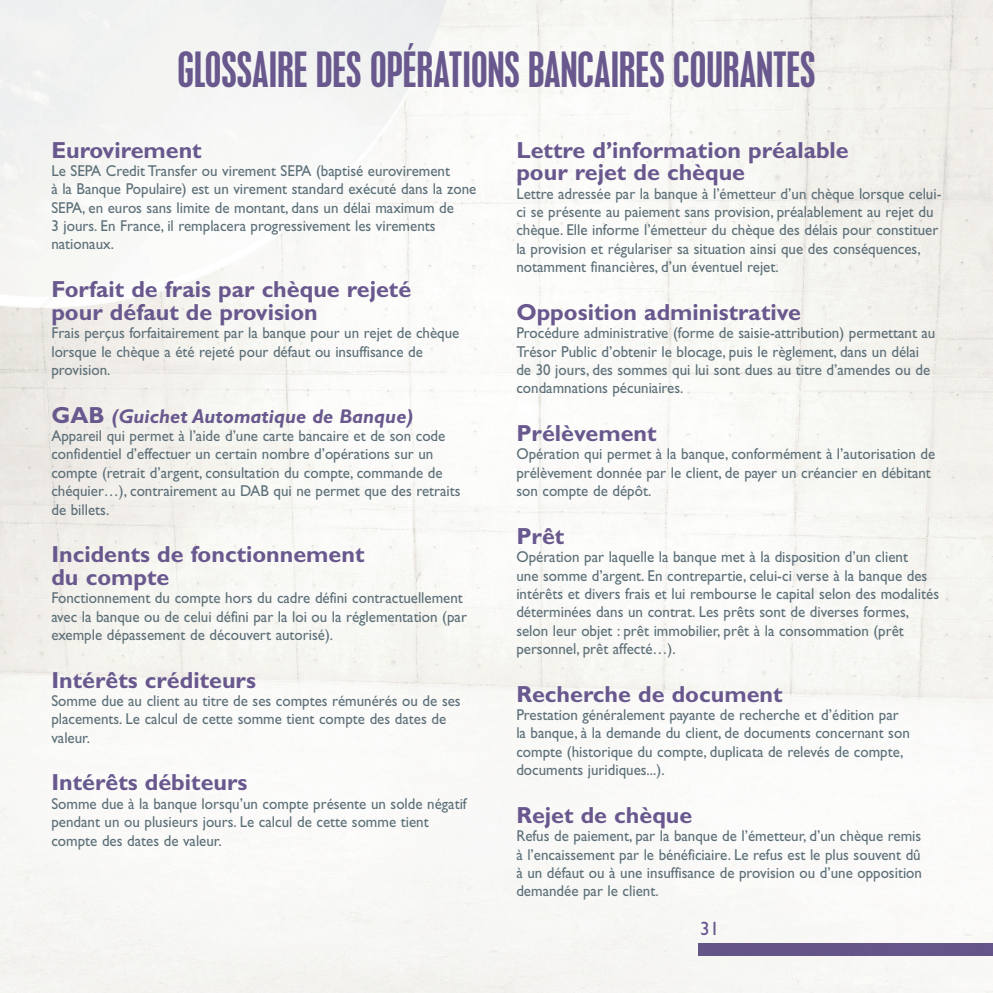
<style>
.page{position:relative;width:993px;height:993px;background:#fff}
.page>*{position:absolute;margin:0;border:0;box-sizing:border-box;transform-origin:0 0}
.t1{font:condensed 43.23px "Placard MT Std";color:#68588e}
.texte_courant{font:700 23.28px/22.8px "Gill Sans";color:#68588e}
.texte_courant-2{font:italic 700 19.95px "Gill Sans";color:#68588e}
.t2{font:19.25px "Gill Sans";color:#68588e}
.texte_courant-3{font:15.75px/18.4px "Gill Sans";color:#5c6f78;scale:.95 1}
.s1{font-style:normal;font-size:23.28px}
</style>
<div class="page">
<img style="left:0;top:0;width:992px;height:992px">
<div style="left:698px;top:943px;width:294px;height:12px;background:#68588e"></div>
<p class="t1" style="left:177px;top:43px;width:639px">GLOSSAIRE DES OPÉRATIONS BANCAIRES COURANTES</p>
<p class="texte_courant" style="left:51px;top:138px;width:152px">Eurovirement</p>
<p class="texte_courant-3" style="left:51px;top:161px;width:448px">Le SEPA Credit Transfer ou virement SEPA (baptisé eurovirement<br>à la Banque Populaire) est un virement standard exécuté dans la zone SEPA, en euros sans limite de montant, dans un délai maximum de<br>3 jours. En France, il remplacera progressivement les virements nationaux.</p>
<p class="texte_courant" style="left:51px;top:278px;width:361px">Forfait de frais par chèque rejeté pour défaut de provision</p>
<p class="texte_courant-3" style="left:51px;top:324px;width:431px">Frais perçus forfaitairement par la banque pour un rejet de chèque lorsque le chèque a été rejeté pour défaut ou insuffisance de provision.</p>
<p class="texte_courant-2" style="left:51px;top:404px;width:363px"><span class="s1">GAB</span> (Guichet Automatique de Banque)</p>
<p class="texte_courant-3" style="left:51px;top:426px;width:432px">Appareil qui permet à l’aide d’une carte bancaire et de son code confidentiel d’effectuer un certain nombre d’opérations sur un compte (retrait d’argent, consultation du compte, commande de chéquier…), contrairement au DAB qui ne permet que des retraits de billets.</p>
<p class="texte_courant" style="left:51px;top:542px;width:314px">Incidents de fonctionnement du compte</p>
<p class="texte_courant-3" style="left:51px;top:588px;width:439px">Fonctionnement du compte hors du cadre défini contractuellement avec la banque ou de celui défini par la loi ou la réglementation (par exemple dépassement de découvert autorisé).</p>
<p class="texte_courant" style="left:51px;top:668px;width:206px">Intérêts créditeurs</p>
<p class="texte_courant-3" style="left:51px;top:691px;width:432px">Somme due au client au titre de ses comptes rémunérés ou de ses placements. Le calcul de cette somme tient compte des dates de valeur.</p>
<p class="texte_courant" style="left:51px;top:770px;width:197px">Intérêts débiteurs</p>
<p class="texte_courant-3" style="left:51px;top:794px;width:438px">Somme due à la banque lorsqu’un compte présente un solde négatif pendant un ou plusieurs jours. Le calcul de cette somme tient compte des dates de valeur.</p>
<p class="texte_courant" style="left:516px;top:138px;width:334px">Lettre d’information préalable pour rejet de chèque</p>
<p class="texte_courant-3" style="left:516px;top:184px;width:449px">Lettre adressée par la banque à l’émetteur d’un chèque lorsque celui&shy;ci se présente au paiement sans provision, préalablement au rejet du chèque. Elle informe l’émetteur du chèque des délais pour constituer la provision et régulariser sa situation ainsi que des conséquences, notamment financières, d’un éventuel rejet.</p>
<p class="texte_courant" style="left:516px;top:300px;width:286px">Opposition administrative</p>
<p class="texte_courant-3" style="left:516px;top:324px;width:442px">Procédure administrative (forme de saisie-attribution) permettant au Trésor Public d’obtenir le blocage, puis le règlement, dans un délai de 30 jours, des sommes qui lui sont dues au titre d’amendes ou de condamnations pécuniaires.</p>
<p class="texte_courant" style="left:516px;top:421px;width:142px">Prélèvement</p>
<p class="texte_courant-3" style="left:516px;top:445px;width:442px">Opération qui permet à la banque, conformément à l’autorisation de prélèvement donnée par le client, de payer un créancier en débitant son compte de dépôt.</p>
<p class="texte_courant" style="left:516px;top:524px;width:49px">Prêt</p>
<p class="texte_courant-3" style="left:516px;top:547px;width:446px">Opération par laquelle la banque met à la disposition d’un client<br>une somme d’argent. En contrepartie, celui-ci verse à la banque des intérêts et divers frais et lui rembourse le capital selon des modalités déterminées dans un contrat. Les prêts sont de diverses formes, selon leur objet : prêt immobilier, prêt à la consommation (prêt personnel, prêt affecté…).</p>
<p class="texte_courant" style="left:516px;top:682px;width:267px">Recherche de document</p>
<p class="texte_courant-3" style="left:516px;top:705px;width:415px">Prestation généralement payante de recherche et d’édition par la banque, à la demande du client, de documents concernant son compte (historique du compte, duplicata de relevés de compte, documents juridiques...).</p>
<p class="texte_courant" style="left:516px;top:803px;width:177px">Rejet de chèque</p>
<p class="texte_courant-3" style="left:516px;top:826px;width:428px;text-align:justify">Refus de paiement, par la banque de l’émetteur, d’un chèque remis à l’encaissement par le bénéficiaire. Le refus est le plus souvent dû à un défaut ou à une insuffisance de provision ou d’une opposition demandée par le client.</p>
<p class="t2" style="left:699px;top:917px;width:21px">31</p>
</div>
